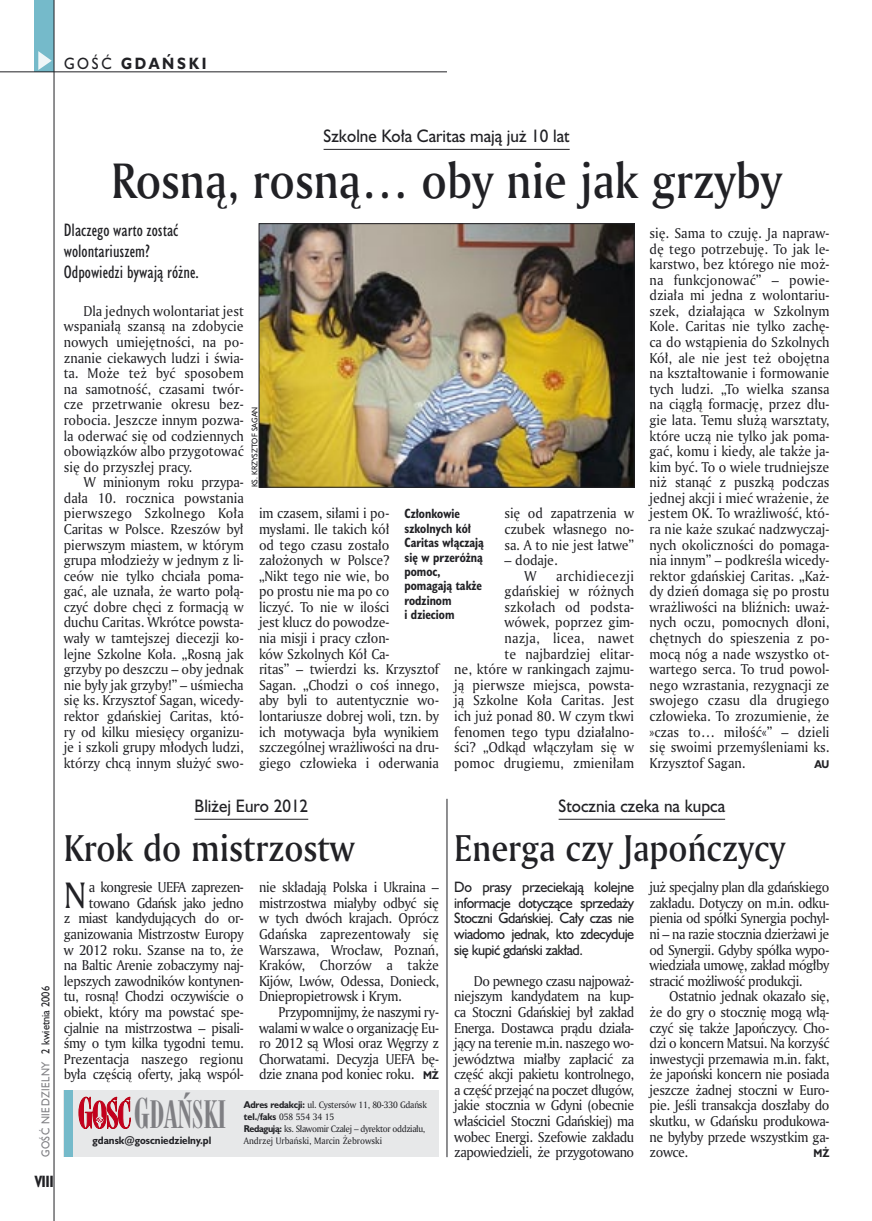
<style>
.page{position:relative;width:872px;height:1221px;background:#fff}
.page>*{position:absolute;margin:0;border:0;box-sizing:border-box;transform-origin:0 0}
._05a_tytyl_AmMd_32_pt{font:48px "Amerigo Md PL";color:#212125;scale:.9 1}
._05a_tytyl_AmMd_48_pt{font:36.45px "Modern 735 PL";color:#7f7f83;scale:.9 1}
._05-9_tytyl_AmMd_24_pt{font:36px "Amerigo Md PL";color:#212125;scale:.9 1}
._02-1_body_z_incjalem_2{font:35.55px "Amerigo PL";color:#212125;scale:.94 1}
._04-3_nadtytul_lokal{font:16.5px "Humanst 521 PL";color:#212125;scale:.94 1}
._06-4_lead_lokal_HuCn_11_pt{font:16.5px/21px "Humanst 521 Cn PL";color:#212125}
._15a_temat_lewo{font:700 15px "Humanst 521 PL";letter-spacing:.2em;color:#212125;scale:.9 1}
._16_pagina_lewa{font:700 15px "Humanst 521 Cn PL";color:#212125;scale:.94 1}
._01_body_tekst{font:13.8px/15.6px "Amerigo PL";letter-spacing:-.01em;color:#212125;text-align:justify;scale:.94 1}
._02-1_body_z_incjalem_2-2{font:13.8px/15.6px "Amerigo PL";letter-spacing:-.025em;color:#212125;text-align:right;scale:.94 1}
._06-5_lead_lokal_maly_Hu_9_pt{font:13.8px/15.6px "Humanst 521 PL";letter-spacing:-.035em;color:#212125;text-align:justify;scale:.94 1}
._09_podpis_zdjecia_HuCnB{font:700 12.3px/14.4px "Humanst 521 Cn PL";color:#212125;scale:.94 1}
._18a_data_lewa_GOSC{font:10.5px "Humanst 521 PL";letter-spacing:.05em;color:#7f7f83;scale:.9 1}
._18_data_lewa{font:10.5px "Humanst 521 PL";color:#212125;scale:.9 1}
._01_body_tekst-2{font:700 10.35px "Humanst 521 PL";color:#212125;scale:.9 1}
._20a_stopka_adres{font:700 9.9px "Humanst 521 PL";color:#212125;scale:.94 1}
._20b_stopka_dzial{font:9px "Amerigo PL";color:#212125;scale:.94 1}
._20b_stopka_dzial-2{font:9px "Amerigo PL";letter-spacing:-.04em;color:#212125;scale:.94 1}
._20b_stopka_dzial-3{font:9px "Amerigo PL";letter-spacing:-.02em;color:#212125;scale:.94 1}
._09a_autor_zdjecia_Hu_5_pt{font:7.5px "Humanst 521 PL";color:#212125;scale:.94 1}
.s1{font-weight:400}
.s2{font-family:"Humanst 521 PL";font-weight:700;font-size:10.35px}
.s3{font-size:39.6px}
.s4{font-family:"Humanst 521 PL";font-weight:700}
</style>
<div class="page">
<div style="left:35px;top:0;width:19px;height:72px;background:#75baca"></div>
<svg style="left:38px;top:51px;width:14px;height:19px"></svg>
<hr style="left:54px;top:0;width:1px;height:1220px;background:#212125">
<hr style="left:0;top:72px;width:447px;height:1px;background:#212125">
<div style="left:64px;top:1090px;width:375px;height:67px;background:#e7e8e9"></div>
<div style="left:64px;top:1090px;width:8px;height:67px;background:#75baca"></div>
<svg style="left:79px;top:1096px;width:51px;height:32px"></svg>
<hr style="left:323px;top:149px;width:246px;height:1px;background:#212125">
<img style="left:261px;top:225px;width:371px;height:260px">
<div style="left:259px;top:223px;width:375px;height:264px;border:1px solid #212125"></div>
<hr style="left:194px;top:818px;width:114px;height:1px;background:#212125">
<hr style="left:558px;top:818px;width:167px;height:1px;background:#212125">
<hr style="left:447px;top:798px;width:1px;height:358px;background:#212125">
<p class="_15a_temat_lewo" style="left:64px;top:53px;width:160px"><span class="s1">GOŚĆ</span> GDAŃSKI</p>
<p class="_04-3_nadtytul_lokal" style="left:323px;top:125px;width:263px">Szkolne Koła Caritas mają już 10 lat</p>
<p class="_05a_tytyl_AmMd_32_pt" style="left:111px;top:149px;width:747px">Rosną, rosną… oby nie jak grzyby</p>
<p class="_06-4_lead_lokal_HuCn_11_pt" style="left:64px;top:219px;width:136px">Dlaczego warto zostać wolontariuszem?<br>Odpowiedzi bywają różne.</p>
<p class="_01_body_tekst" style="left:64px;top:303px;width:193px;text-indent:20px">Dla jednych wolontariat jest wspaniałą szansą na zdobycie nowych umiejętności, na po&shy;znanie ciekawych ludzi i świa&shy;ta. Może też być sposobem na samotność, czasami twór&shy;cze przetrwanie okresu bez&shy;robocia. Jeszcze innym pozwa&shy;la oderwać się od codziennych obowiązków albo przygotować się do przyszłej pracy.</p>
<p class="_01_body_tekst" style="left:64px;top:474px;width:193px;text-indent:20px">W minionym roku przypa&shy;dała 10. rocznica powstania pierwszego Szkolnego Koła Caritas w Polsce. Rzeszów był pierwszym miastem, w którym grupa młodzieży w jednym z li&shy;ceów nie tylko chciała poma&shy;gać, ale uznała, że warto połą&shy;czyć dobre chęci z formacją w duchu Caritas. Wkrótce powsta&shy;wały w tamtejszej diecezji ko&shy;lejne Szkolne Koła. „Rosną jak grzyby po deszczu – oby jednak nie były jak grzyby!” – uśmiecha się ks. Krzysztof Sagan, wicedy&shy;rektor gdańskiej Caritas, któ&shy;ry od kilku miesięcy organizu&shy;je i szkoli grupy młodych ludzi, którzy chcą innym służyć swo-</p>
<p class="_01_body_tekst" style="left:649px;top:225px;width:193px">się. Sama to czuję. Ja napraw&shy;dę tego potrzebuję. To jak le&shy;karstwo, bez którego nie moż&shy;na funkcjonować” – powie&shy;działa mi jedna z wolontariu&shy;szek, działająca w Szkolnym Kole. Caritas nie tylko zachę&shy;ca do wstąpienia do Szkolnych Kół, ale nie jest też obojętna na kształtowanie i formowanie tych ludzi. „To wielka szansa na ciągłą formację, przez dłu&shy;gie lata. Temu służą warsztaty, które uczą nie tylko jak poma&shy;gać, komu i kiedy, ale także ja&shy;kim być. To o wiele trudniejsze niż stanąć z puszką podczas jednej akcji i mieć wrażenie, że jestem OK. To wrażliwość, któ&shy;ra nie każe szukać nadzwyczaj&shy;nych okoliczności do pomaga&shy;nia innym” – podkreśla wicedy&shy;rektor gdańskiej Caritas. „Każ&shy;dy dzień domaga się po prostu wrażliwości na bliźnich: uważ&shy;nych oczu, pomocnych dłoni, chętnych do spieszenia z po&shy;mocą nóg a nade wszystko ot&shy;wartego serca. To trud powol&shy;nego wzrastania, rezygnacji ze swojego czasu dla drugiego człowieka. To zrozumienie, że »czas to… miłość«” – dzieli się swoimi przemyśleniami ks.<br>Krzysztof Sagan.</p>
<p class="_09a_autor_zdjecia_Hu_5_pt" style="left:249px;top:487px;width:87px;rotate:-90deg">KS. KRZYSZTOF SAGAN</p>
<p class="_01_body_tekst" style="left:259px;top:505px;width:193px;text-align:left">im czasem, siłami i po&shy;mysłami. Ile takich kół<br>od tego czasu zostało założonych w Polsce?<br>„Nikt tego nie wie, bo<br>po prostu nie ma po co<br>liczyć. To nie w ilości<br>jest klucz do powodze-<br>nia misji i pracy człon-<br>ków Szkolnych Kół Ca-<br>ritas” – twierdzi ks. Krzysztof<br>Sagan. „Chodzi o coś innego, aby byli to autentycznie wo&shy;lontariusze dobrej woli, tzn. by ich motywacja była wynikiem szczególnej wrażliwości na dru&shy;giego człowieka i oderwania</p>
<p class="_01_body_tekst" style="left:504px;top:505px;width:139px">się od zapatrzenia w czubek własnego no&shy;sa. A to nie jest łatwe”</p>
<p class="_09_podpis_zdjecia_HuCnB" style="left:404px;top:506px;width:86px">Członkowie szkolnych kół<br>Caritas włączają się w przeróżną pomoc, pomagają także rodzinom<br>i dzieciom</p>
<p class="_01_body_tekst" style="left:504px;top:552px;width:58px">– dodaje.</p>
<p class="_01_body_tekst" style="left:524px;top:567px;width:15px">W</p>
<p class="_01_body_tekst" style="left:454px;top:567px;width:193px;text-align:right">archidiecezji<br>gdańskiej w różnych szkołach od podsta-<br>wówek, poprzez gim-<br>nazja, licea, nawet<br>te najbardziej elitar-<br>ne, które w rankingach zajmu&shy;ją pierwsze miejsca, powsta&shy;ją Szkolne Koła Caritas. Jest ich już ponad 80. W czym tkwi fenomen tego typu działalno&shy;ści? „Odkąd włączyłam się w pomoc drugiemu, zmieniłam</p>
<p class="_01_body_tekst-2" style="left:814px;top:756px;width:18px">AU</p>
<p class="_18_data_lewa" style="left:38px;top:1053px;width:76px;rotate:-90deg">2 kwietnia 2006</p>
<p class="_18a_data_lewa_GOSC" style="left:38px;top:1156px;width:108px;rotate:-90deg">GOŚĆ NIEDZIELNY</p>
<p class="_16_pagina_lewa" style="left:35px;top:1170px;width:22px">VIII</p>
<p class="_04-3_nadtytul_lokal" style="left:194px;top:794px;width:122px">Bliżej Euro 2012</p>
<p class="_05-9_tytyl_AmMd_24_pt" style="left:64px;top:824px;width:325px">Krok do mistrzostw</p>
<p class="_02-1_body_z_incjalem_2-2" style="left:64px;top:879px;width:193px">a kongresie UEFA zaprezen&shy;towano Gdańsk jako jedno<br>z miast kandydujących do or&shy;ganizowania Mistrzostw Europy w 2012 roku. Szanse na to, że na Baltic Arenie zobaczymy naj&shy;lepszych zawodników kontynen&shy;tu, rosną! Chodzi oczywiście o obiekt, który ma powstać spe&shy;cjalnie na mistrzostwa – pisali&shy;śmy o tym kilka tygodni temu.<br>Prezentacja naszego regionu była częścią oferty, jaką wspól-</p>
<p class="_02-1_body_z_incjalem_2-2" style="left:259px;top:879px;width:193px;text-align:justify">nie składają Polska i Ukraina – mistrzostwa miałyby odbyć się w tych dwóch krajach. Oprócz Gdańska zaprezentowały się Warszawa, Wrocław, Poznań, Kraków, Chorzów a także Kijów, Lwów, Odessa, Donieck, Dniepropietrowsk i Krym.</p>
<p class="_02-1_body_z_incjalem_2" style="left:64px;top:871px;width:26px">N</p>
<p class="_01_body_tekst" style="left:259px;top:1003px;width:193px;text-indent:20px">Przypomnijmy, że naszymi ry&shy;walami w walce o organizację Eu&shy;ro 2012 są Włosi oraz Węgrzy z Chorwatami. Decyzja UEFA bę&shy;dzie znana pod koniec roku. <span class="s2">MŻ</span></p>
<p class="_05a_tytyl_AmMd_48_pt" style="left:134px;top:1092px;width:104px"><span class="s3">G</span>DAŃSKI</p>
<p class="_20b_stopka_dzial-3" style="left:244px;top:1098px;width:196px"><span class="s4">Adres redakcji:</span> ul. Cystersów 11, 80-330 Gdańsk</p>
<p class="_20b_stopka_dzial" style="left:244px;top:1110px;width:98px"><span class="s4">tel./faks</span> 058 554 34 15</p>
<p class="_20b_stopka_dzial-2" style="left:244px;top:1122px;width:194px"><span class="s4">Redagują:</span> ks. Sławomir Czalej – dyrektor oddziału,</p>
<p class="_20a_stopka_adres" style="left:92px;top:1133px;width:128px">gdansk@goscniedzielny.pl</p>
<p class="_20b_stopka_dzial" style="left:244px;top:1134px;width:149px">Andrzej Urbański, Marcin Żebrowski</p>
<p class="_04-3_nadtytul_lokal" style="left:558px;top:794px;width:179px">Stocznia czeka na kupca</p>
<p class="_05-9_tytyl_AmMd_24_pt" style="left:454px;top:824px;width:369px">Energa czy Japończycy</p>
<p class="_06-5_lead_lokal_maly_Hu_9_pt" style="left:454px;top:879px;width:193px">Do prasy przeciekają kolejne informacje dotyczące sprzedaży Stoczni Gdańskiej. Cały czas nie wiadomo jednak, kto zdecyduje się kupić gdański zakład.</p>
<p class="_01_body_tekst" style="left:454px;top:972px;width:193px;text-indent:20px">Do pewnego czasu najpoważ&shy;niejszym kandydatem na kup&shy;ca Stoczni Gdańskiej był zakład Energa. Dostawca prądu działa&shy;jący na terenie m.in. naszego wo&shy;jewództwa miałby zapłacić za część akcji pakietu kontrolnego, a część przejąć na poczet długów, jakie stocznia w Gdyni (obecnie właściciel Stoczni Gdańskiej) ma wobec Energi. Szefowie zakładu zapowiedzieli, że przygotowano</p>
<p class="_01_body_tekst" style="left:649px;top:879px;width:193px">już specjalny plan dla gdańskiego zakładu. Dotyczy on m.in. odku&shy;pienia od spółki Synergia pochyl&shy;ni – na razie stocznia dzierżawi je od Synergii. Gdyby spółka wypo&shy;wiedziała umowę, zakład mógłby stracić możliwość produkcji.</p>
<p class="_01_body_tekst" style="left:649px;top:988px;width:193px;text-indent:20px">Ostatnio jednak okazało się, że do gry o stocznię mogą włą&shy;czyć się także Japończycy. Cho&shy;dzi o koncern Matsui. Na korzyść inwestycji przemawia m.in. fakt, że japoński koncern nie posiada jeszcze żadnej stoczni w Euro&shy;pie. Jeśli transakcja doszłaby do skutku, w Gdańsku produkowa&shy;ne byłyby przede wszystkim ga&shy;zowce.</p>
<p class="_01_body_tekst-2" style="left:813px;top:1146px;width:19px">MŻ</p>
</div>
